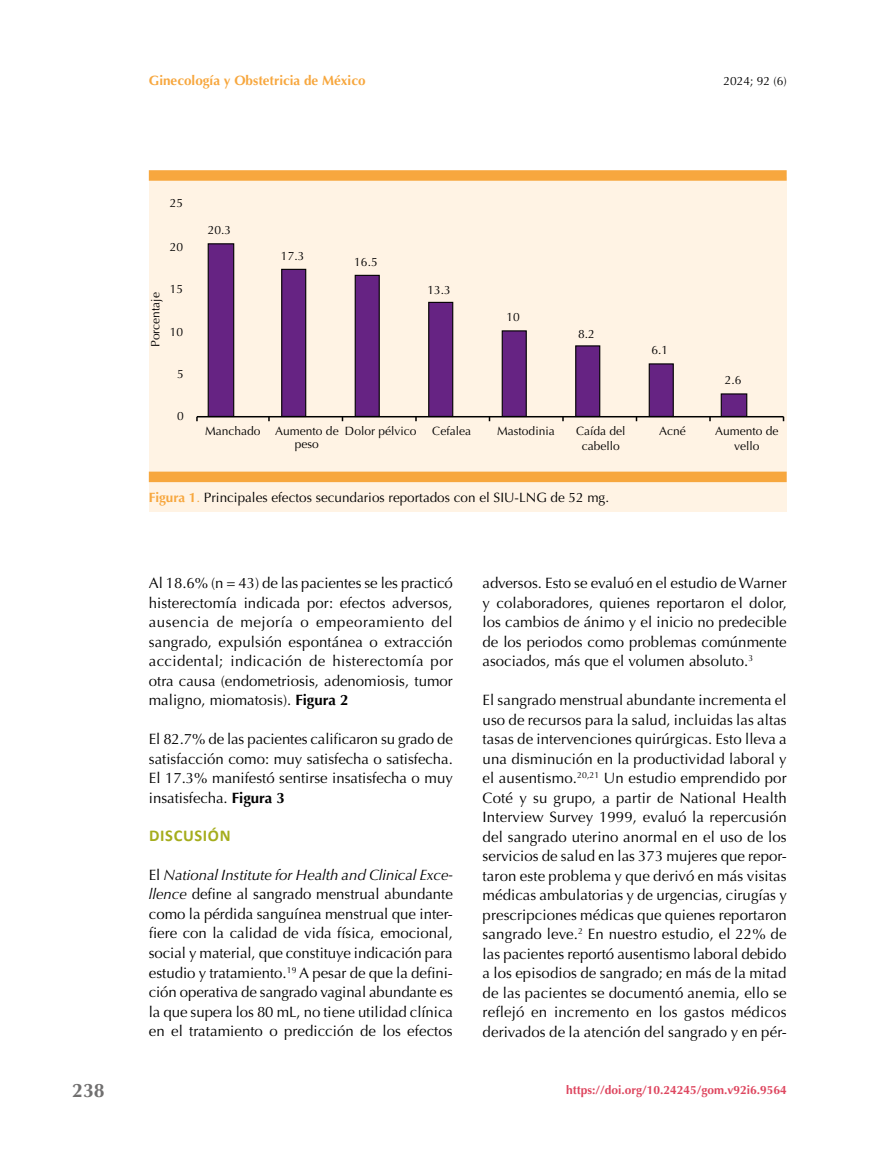
<style>
.page{position:relative;width:893px;height:1149px;background:#fff}
.page>*{position:absolute;margin:0;border:0;box-sizing:border-box;transform-origin:0 0}
.t1{font:700 19.5px "Optima";color:#706f6f}
.t2{font:700 16.5px "Calibri";letter-spacing:.04em;color:#a5ad1d}
.t3{font:15px/19.5px "Optima";color:#000;text-align:justify}
.t4{font:13.5px "Optima";color:#000}
.t5{font:700 13.5px "Optima";color:#f7a73e}
.t6{font:12px/14.4px "Optima";color:#000;text-align:center}
.t7{font:700 12px "Optima";color:#de465f}
.s1{font-weight:700;color:#f7a73e}
.s2{color:#f7a73e}
.s3{font-weight:700}
.s4{font-style:italic}
</style>
<div class="page">
<div style="left:149px;top:177px;width:637px;height:334px;background:#fff3e4"></div>
<div style="left:149px;top:471px;width:638px;height:11px;background:#f7a73e"></div>
<div style="left:149px;top:170px;width:638px;height:11px;background:#f7a73e"></div>
<svg style="left:207px;top:243px;width:541px;height:173px"></svg>
<hr style="left:197px;top:416px;width:586px;height:1px;background:#000">
<h1 class="t1" style="left:72px;top:1079px;width:34px">238</h1>
<p class="t5" style="left:149px;top:73px;width:218px">Ginecología y Obstetricia de México</p>
<p class="t6" style="left:170px;top:196px;width:15px">25</p>
<p class="t6" style="left:170px;top:240px;width:15px">20</p>
<p class="t6" style="left:148px;top:347px;width:56px;rotate:-90deg">Porcentaje</p>
<p class="t6" style="left:170px;top:282px;width:15px">15</p>
<p class="t6" style="left:170px;top:325px;width:15px">10</p>
<p class="t6" style="left:177px;top:367px;width:8px">5</p>
<p class="t6" style="left:177px;top:409px;width:8px">0</p>
<p class="t6" style="left:208px;top:223px;width:25px">20.3</p>
<p class="t6" style="left:281px;top:249px;width:25px">17.3</p>
<p class="t6" style="left:354px;top:255px;width:25px">16.5</p>
<p class="t6" style="left:428px;top:283px;width:25px">13.3</p>
<p class="t6" style="left:507px;top:310px;width:15px">10</p>
<p class="t6" style="left:723px;top:74px;width:65px">2024; 92 (6)</p>
<p class="t6" style="left:578px;top:327px;width:18px">8.2</p>
<p class="t6" style="left:651px;top:343px;width:18px">6.1</p>
<p class="t6" style="left:725px;top:373px;width:18px">2.6</p>
<p class="t6" style="left:295px;top:425px;width:45px;line-height:12.9px;text-align:left;text-indent:-90px">Manchado Aumento de peso</p>
<p class="t6" style="left:345px;top:424px;width:73px">Dolor pélvico</p>
<p class="t6" style="left:432px;top:424px;width:40px">Cefalea</p>
<p class="t6" style="left:497px;top:424px;width:59px">Mastodinia</p>
<p class="t6" style="left:576px;top:424px;width:51px">Caída del cabello</p>
<p class="t6" style="left:659px;top:424px;width:28px">Acné</p>
<p class="t6" style="left:715px;top:424px;width:65px">Aumento de vello</p>
<p class="t4" style="left:149px;top:489px;width:462px"><span class="s1">Figura 1</span><span class="s2">.</span> Principales efectos secundarios reportados con el SIU-LNG de 52 mg.</p>
<p class="t3" style="left:149px;top:573px;width:306px">Al 18.6% (n = 43) de las pacientes se les practicó histerectomía indicada por: efectos adversos, ausencia de mejoría o empeoramiento del sangrado, expulsión espontánea o extracción accidental; indicación de histerectomía por otra causa (endometriosis, adenomiosis, tumor maligno, miomatosis). <span class="s3">Figura 2</span></p>
<p class="t3" style="left:149px;top:729px;width:306px">El 82.7% de las pacientes calificaron su grado de satisfacción como: muy satisfecha o satisfecha.<br>El 17.3% manifestó sentirse insatisfecha o muy insatisfecha. <span class="s3">Figura 3</span></p>
<p class="t2" style="left:149px;top:823px;width:83px">DISCUSIÓN</p>
<p class="t3" style="left:149px;top:865px;width:306px">El <span class="s4">National Institute for Health and Clinical Exce&shy;llence</span> define al sangrado menstrual abundante como la pérdida sanguínea menstrual que inter&shy;fiere con la calidad de vida física, emocional, social y material, que constituye indicación para estudio y tratamiento.<sup>19</sup> A pesar de que la defini&shy;ción operativa de sangrado vaginal abundante es la que supera los 80 mL, no tiene utilidad clínica en el tratamiento o predicción de los efectos</p>
<p class="t3" style="left:483px;top:573px;width:306px">adversos. Esto se evaluó en el estudio de Warner y colaboradores, quienes reportaron el dolor, los cambios de ánimo y el inicio no predecible de los periodos como problemas comúnmente asociados, más que el volumen absoluto.<sup>3</sup></p>
<p class="t3" style="left:483px;top:690px;width:306px">El sangrado menstrual abundante incrementa el uso de recursos para la salud, incluidas las altas tasas de intervenciones quirúrgicas. Esto lleva a una disminución en la productividad laboral y el ausentismo.<sup>20,21</sup> Un estudio emprendido por Coté y su grupo, a partir de National Health Interview Survey 1999, evaluó la repercusión del sangrado uterino anormal en el uso de los servicios de salud en las 373 mujeres que repor&shy;taron este problema y que derivó en más visitas médicas ambulatorias y de urgencias, cirugías y prescripciones médicas que quienes reportaron sangrado leve.<sup>2</sup> En nuestro estudio, el 22% de las pacientes reportó ausentismo laboral debido a los episodios de sangrado; en más de la mitad de las pacientes se documentó anemia, ello se reflejó en incremento en los gastos médicos derivados de la atención del sangrado y en pér-</p>
<p class="t7" style="left:566px;top:1082px;width:222px">https://doi.org/10.24245/gom.v92i6.9564</p>
</div>
